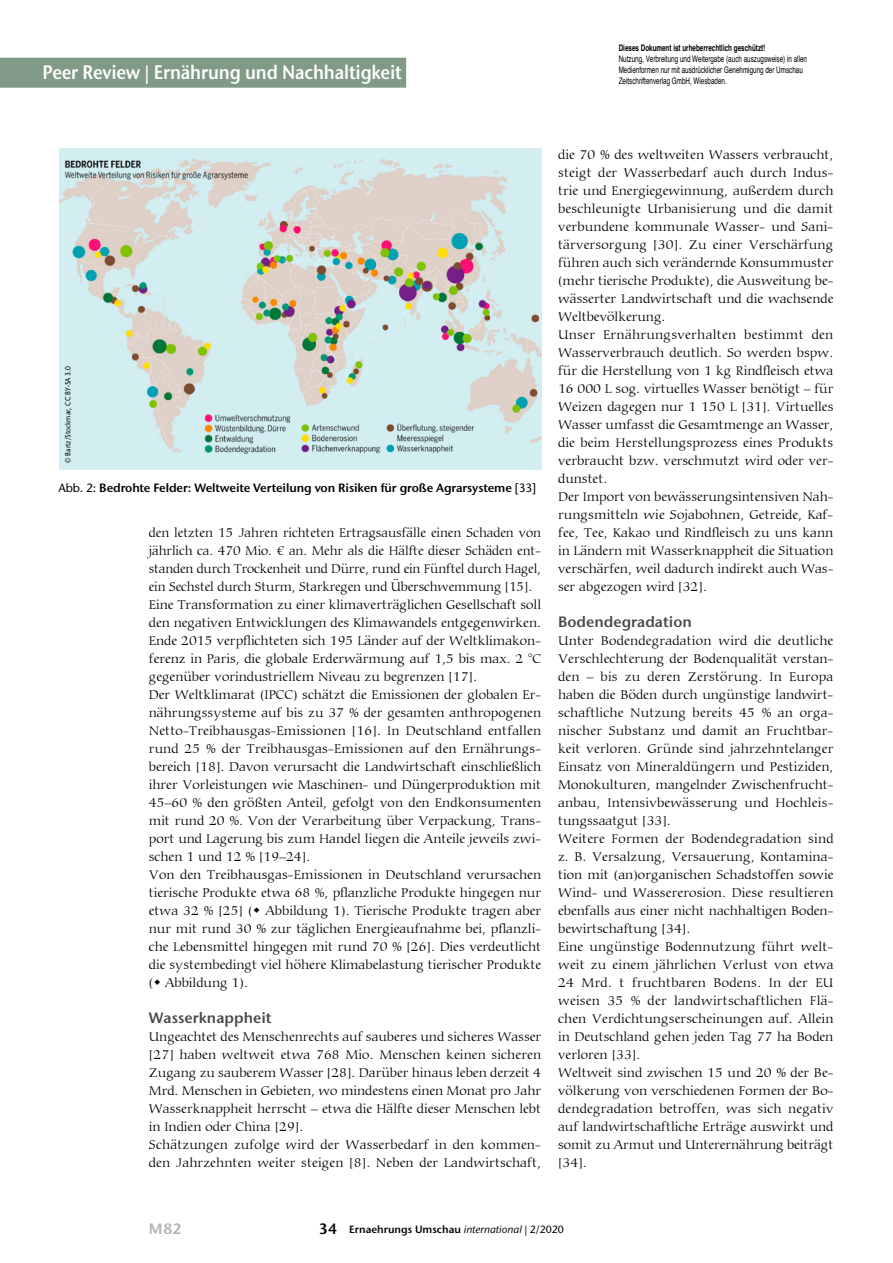
<style>
.page{position:relative;width:893px;height:1263px;background:#fff}
.page>*{position:absolute;margin:0;border:0;box-sizing:border-box;transform-origin:0 0}
.t1{font:600 19.5px "Stone Sans ITC Pro";letter-spacing:-.01em;color:#fff;scale:.9 1}
.t2{font:600 15px "Stone Sans ITC Pro";color:#494948}
.t3{font:600 15px "Stone Sans ITC Pro";color:#b1b2b3}
.t4{font:300 13.5px/18px "Carmina BT";color:#000}
.t5{font:600 12px "Stone Sans ITC Pro";letter-spacing:-.01em;color:#000}
.t6{font:600 10.5px "Stone Sans ITC Pro";color:#000}
.t7{font:9px/10.8px "Helvetica";color:#000;scale:.7 1}
.t8{font:700 9px "Helvetica";color:#000;scale:.7 1}
.t9{font:500 7.5px "Stone Sans ITC Std";color:#000;scale:.9 1}
.s1{font-family:"Stone Sans ITC Std";font-weight:500}
.s2{font-size:15px}
.s3{font-family:"Stone Sans ITC Std";font-weight:500;font-style:italic}
</style>
<div class="page">
<div style="left:0;top:58px;width:406px;height:30px;background:#819a86"></div>
<img style="left:60px;top:149px;width:481px;height:321px">
<h1 class="t1" style="left:43px;top:60px;width:401px">Peer Review | Ernährung und Nachhaltigkeit</h1>
<p class="t8" style="left:619px;top:41px;width:211px">Dieses Dokument ist urheberrechtlich geschützt!</p>
<p class="t7" style="left:619px;top:54px;width:271px">Nutzung, Verbreitung und Weitergabe (auch auszugsweise) in allen<br>Medienformen nur mit ausdrücklicher Genehmigung der Umschau<br>Zeitschriftenverlag GmbH, Wiesbaden.</p>
<p class="t9" style="left:63px;top:463px;width:109px;rotate:-90deg">© Bartz/Stockmar, CC BY-SA 3.0</p>
<p class="t5" style="left:58px;top:480px;width:479px"><span class="s1">Abb. 2:</span> Bedrohte Felder: Weltweite Verteilung von Risiken für große Agrarsysteme <span class="s1">[33]</span></p>
<p class="t4" style="left:149px;top:524px;width:394px">den letzten 15 Jahren richteten Ertragsausfälle einen Schaden von jährlich ca. 470 Mio. € an. Mehr als die Hälfte dieser Schäden ent&shy;standen durch Trockenheit und Dürre, rund ein Fünftel durch Hagel, ein Sechstel durch Sturm, Starkregen und Überschwemmung [15].<br>Eine Transformation zu einer klimaverträglichen Gesellschaft soll den negativen Entwicklungen des Klimawandels entgegenwirken.<br>Ende 2015 verpflichteten sich 195 Länder auf der Weltklimakon&shy;ferenz in Paris, die globale Erderwärmung auf 1,5 bis max. 2 °C gegenüber vorindustriellem Niveau zu begrenzen [17].<br>Der Weltklimarat (IPCC) schätzt die Emissionen der globalen Er&shy;nährungssysteme auf bis zu 37 % der gesamten anthropogenen Netto-Treibhausgas-Emissionen [16]. In Deutschland entfallen rund 25 % der Treibhausgas-Emissionen auf den Ernährungs&shy;bereich [18]. Davon verursacht die Landwirtschaft einschließlich ihrer Vorleistungen wie Maschinen- und Düngerproduktion mit 45–60 % den größten Anteil, gefolgt von den Endkonsumenten mit rund 20 %. Von der Verarbeitung über Verpackung, Trans&shy;port und Lagerung bis zum Handel liegen die Anteile jeweils zwi&shy;schen 1 und 12 % [19–24].<br>Von den Treibhausgas-Emissionen in Deutschland verursachen tierische Produkte etwa 68 %, pflanzliche Produkte hingegen nur etwa 32 % [25] ( Abbildung 1). Tierische Produkte tragen aber nur mit rund 30 % zur täglichen Energieaufnahme bei, pflanzli&shy;che Lebensmittel hingegen mit rund 70 % [26]. Dies verdeutlicht die systembedingt viel höhere Klimabelastung tierischer Produkte ( Abbildung 1).</p>
<p class="t2" style="left:149px;top:1009px;width:124px">Wasserknappheit</p>
<p class="t4" style="left:149px;top:1028px;width:394px">Ungeachtet des Menschenrechts auf sauberes und sicheres Wasser [27] haben weltweit etwa 768 Mio. Menschen keinen sicheren Zugang zu sauberem Wasser [28]. Darüber hinaus leben derzeit 4<br>Mrd. Menschen in Gebieten, wo mindestens einen Monat pro Jahr Wasserknappheit herrscht – etwa die Hälfte dieser Menschen lebt in Indien oder China [29].<br>Schätzungen zufolge wird der Wasserbedarf in den kommen&shy;den Jahrzehnten weiter steigen [8]. Neben der Landwirtschaft,</p>
<p class="t4" style="left:558px;top:146px;width:277px">die 70 % des weltweiten Wassers verbraucht, steigt der Wasserbedarf auch durch Indus&shy;trie und Energiegewinnung, außerdem durch beschleunigte Urbanisierung und die damit verbundene kommunale Wasser- und Sani&shy;tärversorgung [30]. Zu einer Verschärfung führen auch sich verändernde Konsummuster (mehr tierische Produkte), die Ausweitung be&shy;wässerter Landwirtschaft und die wachsende Weltbevölkerung.<br>Unser Ernährungsverhalten bestimmt den Wasserverbrauch deutlich. So werden bspw. für die Herstellung von 1 kg Rindfleisch etwa 16 000 L sog. virtuelles Wasser benötigt – für Weizen dagegen nur 1 150 L [31]. Virtuelles Wasser umfasst die Gesamtmenge an Wasser, die beim Herstellungsprozess eines Produkts verbraucht bzw. verschmutzt wird oder ver&shy;dunstet.<br>Der Import von bewässerungsintensiven Nah&shy;rungsmitteln wie Sojabohnen, Getreide, Kaf&shy;fee, Tee, Kakao und Rindfleisch zu uns kann in Ländern mit Wasserknappheit die Situation verschärfen, weil dadurch indirekt auch Was&shy;ser abgezogen wird [32].</p>
<p class="t2" style="left:558px;top:613px;width:135px">Bodendegradation</p>
<p class="t4" style="left:558px;top:632px;width:277px">Unter Bodendegradation wird die deutliche Verschlechterung der Bodenqualität verstan&shy;den – bis zu deren Zerstörung. In Europa haben die Böden durch ungünstige landwirt&shy;schaftliche Nutzung bereits 45 % an orga&shy;nischer Substanz und damit an Fruchtbar&shy;keit verloren. Gründe sind jahrzehntelanger Einsatz von Mineraldüngern und Pestiziden, Monokulturen, mangelnder Zwischenfrucht&shy;anbau, Intensivbewässerung und Hochleis&shy;tungssaatgut [33].<br>Weitere Formen der Bodendegradation sind z. B. Versalzung, Versauerung, Kontamina&shy;tion mit (an)organischen Schadstoffen sowie Wind- und Wassererosion. Diese resultieren ebenfalls aus einer nicht nachhaltigen Boden&shy;bewirtschaftung [34].<br>Eine ungünstige Bodennutzung führt welt&shy;weit zu einem jährlichen Verlust von etwa 24 Mrd. t fruchtbaren Bodens. In der EU weisen 35 % der landwirtschaftlichen Flä&shy;chen Verdichtungserscheinungen auf. Allein in Deutschland gehen jeden Tag 77 ha Boden verloren [33].<br>Weltweit sind zwischen 15 und 20 % der Be&shy;völkerung von verschiedenen Formen der Bo&shy;dendegradation betroffen, was sich negativ auf landwirtschaftliche Erträge auswirkt und somit zu Armut und Unterernährung beiträgt [34].</p>
<p class="t3" style="left:149px;top:1219px;width:34px">M82</p>
<p class="t6" style="left:319px;top:1222px;width:247px"><span class="s2">34</span> Ernaehrungs Umschau <span class="s3">international</span> <span class="s1">| 2/2020</span></p>
</div>
